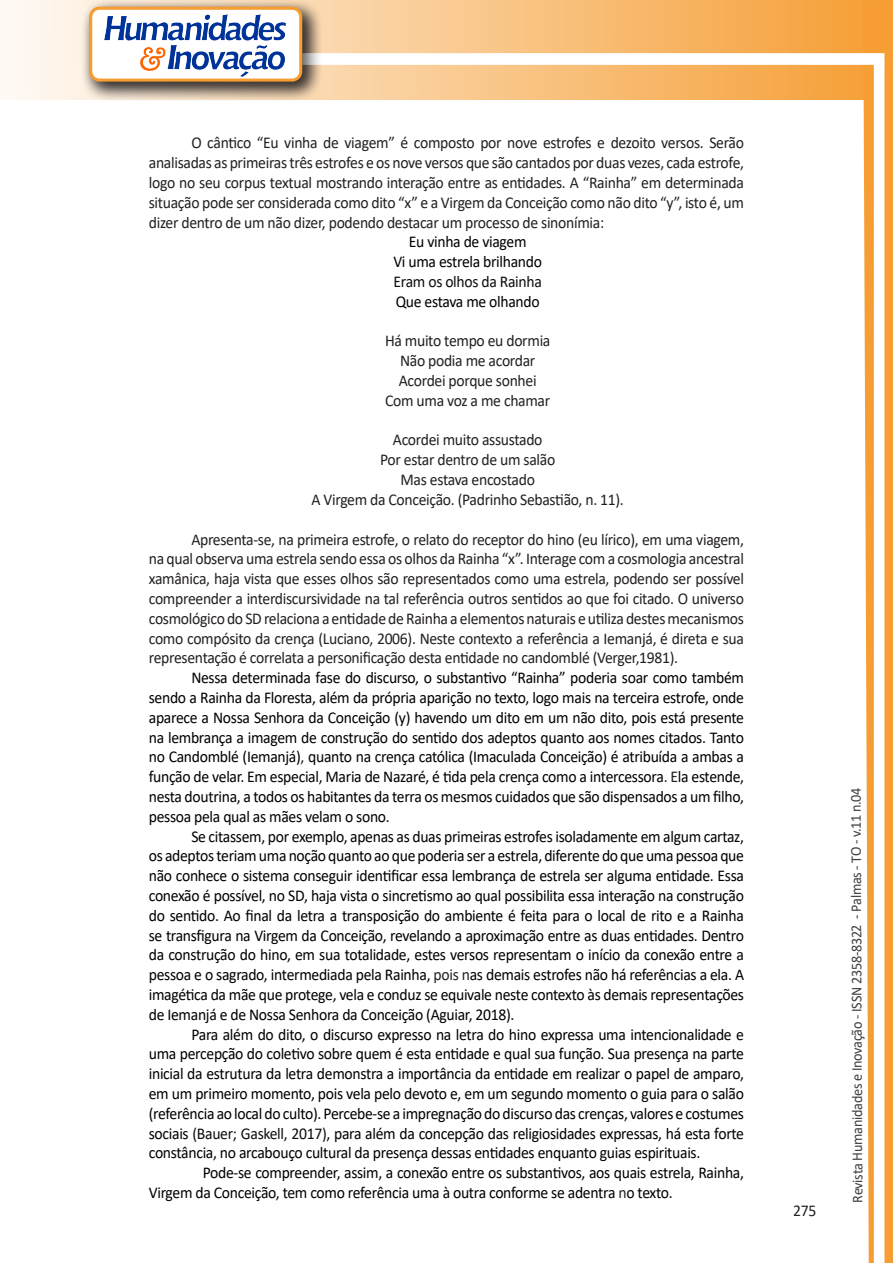
<style>
.page{position:relative;width:893px;height:1263px;background:#fff}
.page>*{position:absolute;margin:0;border:0;box-sizing:border-box;transform-origin:0 0}
.texto{font:16.5px/19.8px "Calibri";letter-spacing:-.02em;color:#000;text-align:justify;scale:.95 1}
.texto-2{font:16.5px/19.8px "Calibri";letter-spacing:-.02em;color:#231f20;text-align:justify;scale:.95 1}
.texto-3{font:16.5px "Calibri";letter-spacing:-.02em;color:#0d0d0d;scale:.95 1}
.t1{font:15px "Calibri";letter-spacing:-.025em;color:#3e3e3f;scale:.95 1}
.s1{color:#231f20}
.s2{color:#0d0d0d}
</style>
<div class="page">
<svg style="left:5px;top:0;width:858px;height:100px;background:#f9c484"></svg>
<div style="left:302px;top:53px;width:582px;height:12px;background:#fff;border:2px solid #fff"></div>
<svg style="left:863px;top:0;width:30px;height:1263px"></svg>
<div style="left:81px;top:0;width:241px;height:102px;background:#231f20;opacity:.75"></div>
<div style="left:91px;top:8px;width:210px;height:72px;background:#fff;border-radius:9px"></div>
<img style="left:104px;top:14px;width:181px;height:62px">
<div style="left:89px;top:7px;width:213px;height:75px;border:3px solid #f69e34;border-radius:9px"></div>
<p class="texto-2" style="left:149px;top:133px;width:628px;text-indent:43px">O cântico “Eu vinha de viagem” é composto por nove estrofes e dezoito versos. Serão analisadas as primeiras três estrofes e os nove versos que são cantados por duas vezes, cada estrofe, logo no seu corpus textual mostrando interação entre as entidades. A “Rainha” em determinada situação pode ser considerada como dito “x” e a Virgem da Conceição como não dito “y”, isto é, um dizer dentro de um não dizer, podendo destacar um processo de sinonímia:</p>
<p class="texto" style="left:409px;top:232px;width:125px">Eu vinha de viagem</p>
<p class="texto" style="left:393px;top:251px;width:158px">Vi uma estrela brilhando</p>
<p class="texto-3" style="left:394px;top:270px;width:158px">Eram os olhos da Rainha</p>
<p class="texto" style="left:396px;top:291px;width:153px">Que estava me olhando</p>
<p class="texto-2" style="left:385px;top:331px;width:176px">Há muito tempo eu dormia</p>
<p class="texto-2" style="left:400px;top:350px;width:144px">Não podia me acordar</p>
<p class="texto-2" style="left:399px;top:370px;width:147px">Acordei porque sonhei</p>
<p class="texto-2" style="left:385px;top:390px;width:175px">Com uma voz a me chamar</p>
<p class="texto-2" style="left:393px;top:430px;width:159px">Acordei muito assustado</p>
<p class="texto-2" style="left:380px;top:449px;width:186px">Por estar dentro de um salão</p>
<p class="texto-2" style="left:401px;top:469px;width:143px">Mas estava encostado</p>
<p class="texto-2" style="left:312px;top:489px;width:330px">A Virgem da Conceição. (Padrinho Sebastião, n. 11).</p>
<p class="texto-2" style="left:149px;top:529px;width:628px;text-indent:43px">Apresenta-se, na primeira estrofe, o relato do receptor do hino (eu lírico), em uma viagem, na qual observa uma estrela sendo essa os olhos da Rainha “x”. Interage com a cosmologia ancestral xamânica, haja vista que esses olhos são representados como uma estrela, podendo ser possível compreender a interdiscursividade na tal referência outros sentidos ao que foi citado. O universo cosmológico do SD relaciona a entidade de Rainha a elementos naturais e utiliza destes mecanismos como compósito da crença (Luciano, 2006). Neste contexto a referência a Iemanjá, é direta e sua representação é correlata a personificação desta entidade no candomblé (Verger,1981).</p>
<p class="texto" style="left:149px;top:667px;width:628px;text-indent:43px">Nessa determinada fase do discurso, o substantivo “Rainha” poderia soar como também sendo a Rainha da Floresta, além da própria aparição no texto, logo mais na terceira estrofe, onde aparece a Nossa Senhora da Conceição (y) havendo um dito em um não dito, pois está presente na lembrança a imagem de construção do sentido dos adeptos quanto aos nomes citados. Tanto no Candomblé (Iemanjá)<span class="s1">,</span> quanto na crença católica (Imaculada Conceição) é atribuída a ambas a função de velar. Em especial, Maria de Nazaré, é tida pela crença como a intercessora<span class="s1">. E</span>la estende, nesta doutrina, a todos os habitantes da terra os mesmos cuidados que são dispensados a um filho, pessoa pela qual as mães velam o sono.</p>
<p class="texto" style="left:149px;top:826px;width:628px;text-indent:43px">Se citassem, por exemplo, apenas as duas primeiras estrofes isoladamente em algum cartaz, os adeptos teriam uma noção quanto ao que poderia ser a estrela, diferente do que uma pessoa que não conhece o sistema conseguir identificar essa lembrança de estrela ser alguma entidade. Essa conexão é possível, no SD, haja vista o sincretismo ao qual possibilita essa interação na construção do sentido. Ao final da letra a transposição do ambiente é feita para o local de rito e a Rainha se transfigura na Virgem da Conceição, revelando a aproximação entre as duas entidades. Dentro da construção do hino, em sua totalidade, estes versos representam o início da conexão entre a pessoa e o sagrado, intermediada pela Rainha, <span class="s1">pois n</span>as demais estrofes não há referências a ela. A imagética da mãe que protege, vela e conduz se equivale neste contexto às demais representações de Iemanjá e de Nossa Senhora da Conceição (Aguiar, 2018).</p>
<p class="texto" style="left:149px;top:1024px;width:628px;text-indent:43px">Para além do dito, o discurso expresso na letra do hino expressa uma intencionalidade e uma percepção do coletivo sobre quem é esta entidade e qual sua função. Sua presença na parte inicial da estrutura da letra demonstra a importância da entidade em realizar o papel de amparo, em um primeiro momento, pois vela pelo devoto e, em um segundo momento o guia para o salão (referência ao local do culto). Percebe-se a impregnação do discurso das crenças, valores e costumes sociais <span class="s2">(Bauer; Gaskell, 2017)</span>, para além da concepção das religiosidades expressas, há esta forte constância, no arcabouço cultural da presença dessas entidades enquanto guias espirituais.</p>
<p class="texto" style="left:149px;top:1162px;width:628px;text-indent:54px">Pode-se compreender, assim, a conexão entre os substantivos, aos quais estrela, Rainha,<br>Virgem da Conceição, tem como referência uma à outra conforme se adentra <span class="s1">n</span>o texto.</p>
<p class="texto-2" style="left:793px;top:1200px;width:26px">275</p>
<p class="t1" style="left:846px;top:1203px;width:439px;rotate:-90deg">Revista Humanidades e Inovação - ISSN 2358-8322 - Palmas - TO - v.11 n.04</p>
</div>
